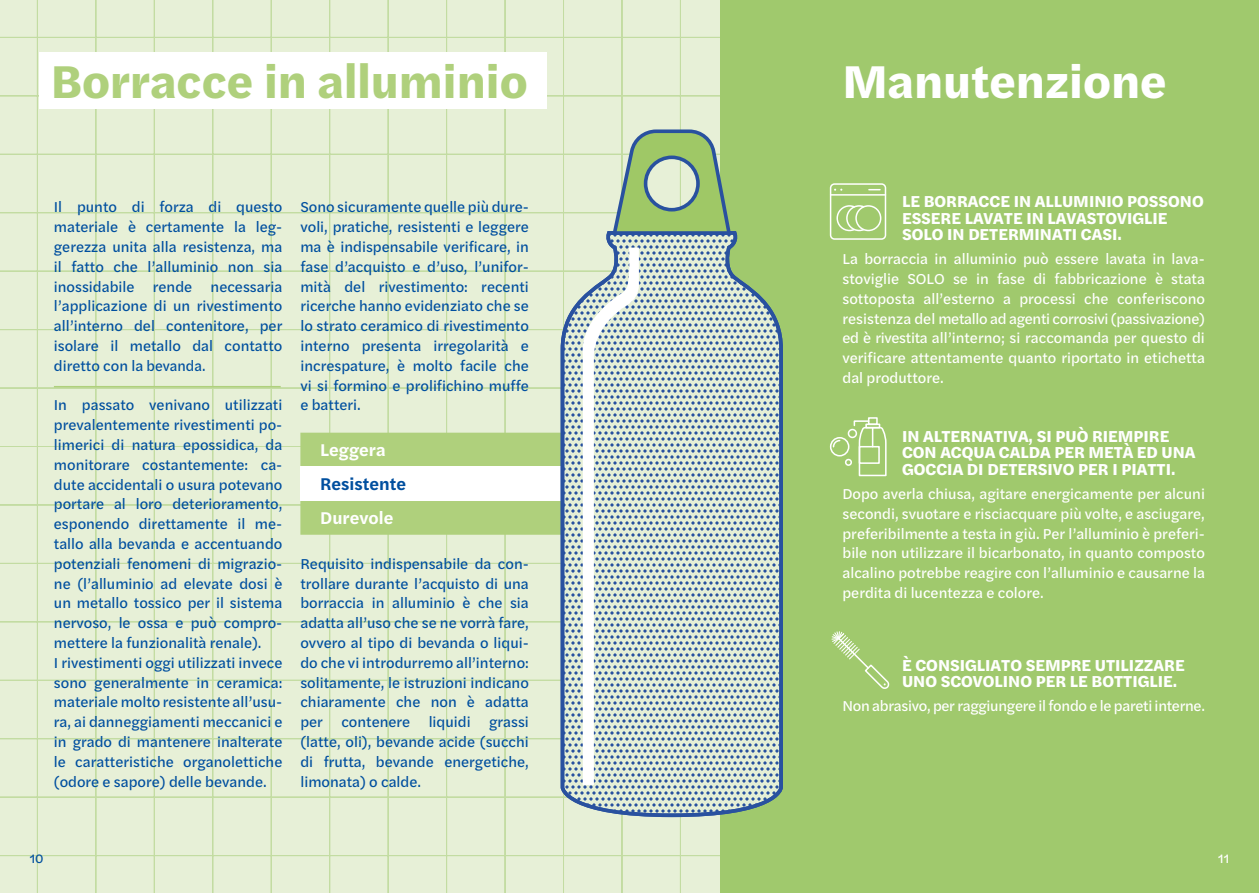
<style>
.page{position:relative;width:1259px;height:893px;background:#fff}
.page>*{position:absolute;margin:0;border:0;box-sizing:border-box;transform-origin:0 0}
.t1{font:700 47.7px "Halyard Text";color:#afd07c}
.t2{font:700 47.7px "Halyard Text";color:#fff}
.t3{font:600 17.7px "Halyard Text";color:#fff}
.t4{font:600 17.7px "Halyard Text";color:#004f9f}
.t5{font:700 16.5px/16.5px "Halyard Text";color:#fff}
.t6{font:15px/19.8px "Halyard Text";color:#004f9f;text-align:justify}
.t7{font:15px/19.8px "Halyard Text";color:#fff;text-align:justify}
.t8{font:15px "Halyard Text";letter-spacing:-.02em;color:#fff}
.t9{font:12.75px "Halyard Text";color:#004f9f}
.t10{font:12.75px "Halyard Text";color:#fff}
</style>
<div class="page">
<div style="left:0;top:0;width:721px;height:621px;background:#e7f0d7"></div>
<svg style="left:0;top:621px;width:721px;height:272px;background:#e4eed3"></svg>
<hr style="left:54px;top:386px;width:227px;height:1px;background:#afd07c">
<div style="left:39px;top:53px;width:507px;height:56px;background:#fff"></div>
<div style="left:721px;top:0;width:538px;height:893px;background:#a0c96d"></div>
<svg style="left:560px;top:231px;width:223px;height:586px;background:#b0c4c2"></svg>
<svg style="left:612px;top:129px;width:119px;height:106px;background:#9fbf8d"></svg>
<svg style="left:300px;top:248px;width:339px;height:537px;background:#d7e4cc"></svg>
<div style="left:868px;top:417px;width:9px;height:8px;border:2px solid #fff"></div>
<div style="left:830px;top:437px;width:19px;height:19px;border:2px solid #fff;border-radius:50%"></div>
<div style="left:847px;top:429px;width:10px;height:9px;border:2px solid #fff;border-radius:50%"></div>
<div style="left:845px;top:459px;width:7px;height:7px;border:2px solid #fff;border-radius:50%"></div>
<svg style="left:832px;top:439px;width:9px;height:9px"></svg>
<svg style="left:853px;top:420px;width:34px;height:56px"></svg>
<svg style="left:831px;top:631px;width:58px;height:58px"></svg>
<div style="left:830px;top:183px;width:56px;height:57px;border:2px solid #fff;border-radius:4px"></div>
<hr style="left:830px;top:194px;width:55px;height:2px;background:#fff">
<svg style="left:836px;top:205px;width:28px;height:27px"></svg>
<div style="left:855px;top:205px;width:26px;height:26px;border:2px solid #fff;border-radius:50%"></div>
<h1 class="t1" style="left:51px;top:45px;width:479px">Borracce in alluminio</h1>
<p class="t6" style="left:54px;top:197px;width:230px">Il punto di forza di questo materiale è certamente la leg&shy;gerezza unita alla resistenza, ma il fatto che l’alluminio non sia inossidabile rende necessaria l’applicazione di un rivestimento all’interno del contenitore, per isolare il metallo dal contatto diretto con la bevanda.</p>
<p class="t6" style="left:54px;top:395px;width:230px;text-align:left">In passato venivano utilizzati prevalentemente rivestimenti po&shy;limerici di natura epossidica, da monitorare costantemente: ca&shy;dute accidentali o usura potevano portare al loro deterioramento, esponendo direttamente il me&shy;tallo alla bevanda e accentuando potenziali fenomeni di migrazio&shy;ne (l’alluminio ad elevate dosi è un metallo tossico per il sistema nervoso, le ossa e può compro&shy;mettere la funzionalità renale).<br>I rivestimenti oggi utilizzati invece sono generalmente in ceramica: materiale molto resistente all’usu&shy;ra, ai danneggiamenti meccanici e in grado di mantenere inalterate le caratteristiche organolettiche (odore e sapore) delle bevande.</p>
<p class="t6" style="left:300px;top:197px;width:230px">Sono sicuramente quelle più dure&shy;voli, pratiche, resistenti e leggere ma è indispensabile verificare, in fase d’acquisto e d’uso, l’unifor&shy;mità del rivestimento: recenti ricerche hanno evidenziato che se lo strato ceramico di rivestimento interno presenta irregolarità e increspature, è molto facile che vi si formino e prolifichino muffe e batteri.</p>
<p class="t3" style="left:320px;top:437px;width:67px">Leggera</p>
<p class="t4" style="left:320px;top:471px;width:87px">Resistente</p>
<p class="t3" style="left:320px;top:505px;width:75px">Durevole</p>
<p class="t6" style="left:300px;top:553px;width:230px">Requisito indispensabile da con&shy;trollare durante l’acquisto di una borraccia in alluminio è che sia adatta all’uso che se ne vorrà fare, ovvero al tipo di bevanda o liqui&shy;do che vi introdurremo all’interno: solitamente, le istruzioni indicano chiaramente che non è adatta per contenere liquidi grassi (latte, oli), bevande acide (succhi di frutta, bevande energetiche, limonata) o calde.</p>
<h1 class="t2" style="left:842px;top:45px;width:326px">Manutenzione</h1>
<p class="t5" style="left:902px;top:192px;width:303px">LE BORRACCE IN ALLUMINIO POSSONO<br>ESSERE LAVATE IN LAVASTOVIGLIE<br>SOLO IN DETERMINATI CASI.</p>
<p class="t7" style="left:842px;top:248px;width:364px">La borraccia in alluminio può essere lavata in lava&shy;stoviglie SOLO se in fase di fabbricazione è stata sottoposta all’esterno a processi che conferiscono resistenza del metallo ad agenti corrosivi (passivazione) ed è rivestita all’interno; si raccomanda per questo di verificare attentamente quanto riportato in etichetta dal produttore.</p>
<p class="t5" style="left:902px;top:427px;width:295px">IN ALTERNATIVA, SI PUÒ RIEMPIRE<br>CON ACQUA CALDA PER METÀ ED UNA<br>GOCCIA DI DETERSIVO PER I PIATTI.</p>
<p class="t7" style="left:842px;top:483px;width:364px">Dopo averla chiusa, agitare energicamente per alcuni secondi, svuotare e risciacquare più volte, e asciugare, preferibilmente a testa in giù. Per l’alluminio è preferi&shy;bile non utilizzare il bicarbonato, in quanto composto alcalino potrebbe reagire con l’alluminio e causarne la perdita di lucentezza e colore.</p>
<p class="t5" style="left:902px;top:656px;width:284px">È CONSIGLIATO SEMPRE UTILIZZARE<br>UNO SCOVOLINO PER LE BOTTIGLIE.</p>
<p class="t8" style="left:842px;top:695px;width:364px">Non abrasivo, per raggiungere il fondo e le pareti interne.</p>
<p class="t9" style="left:30px;top:850px;width:15px">10</p>
<p class="t10" style="left:1218px;top:850px;width:13px">11</p>
</div>
